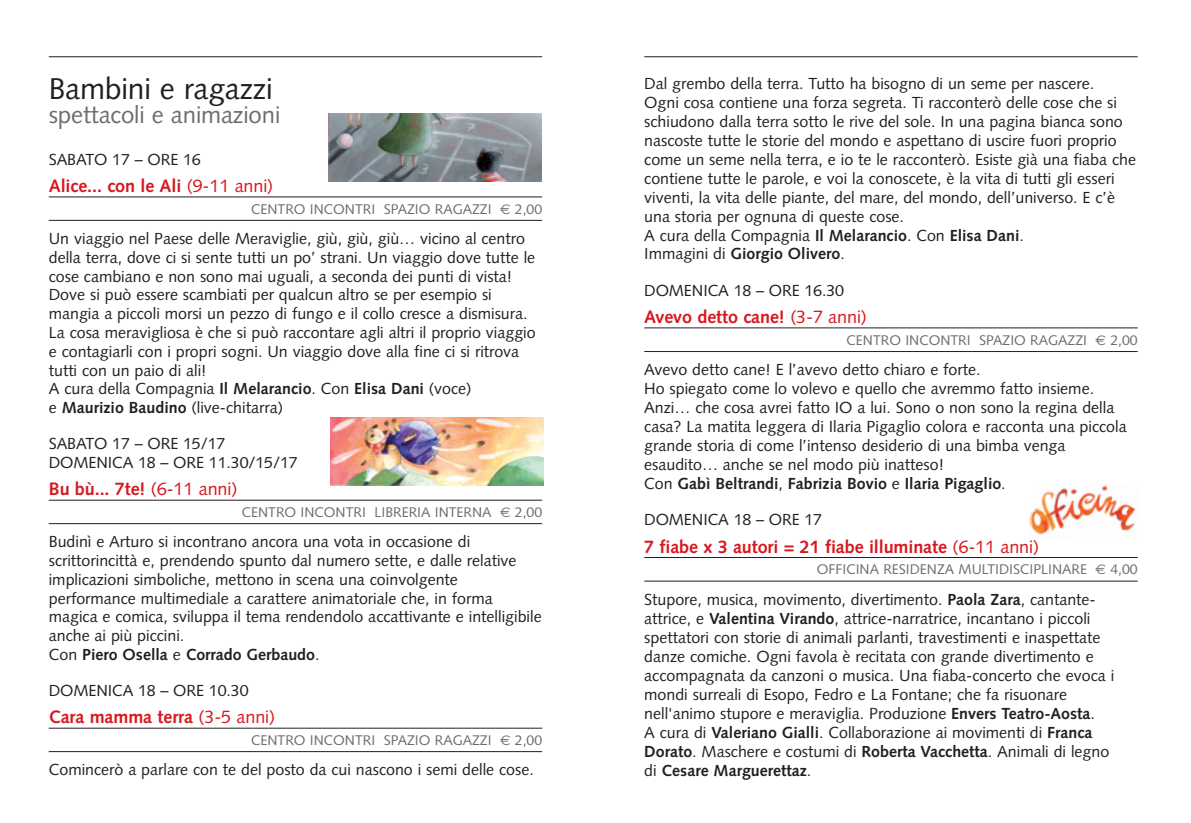
<style>
.page{position:relative;width:1191px;height:823px;background:#fff}
.page>*{position:absolute;margin:0;border:0;box-sizing:border-box;transform-origin:0 0}
.t1{font:30px "Syntax";letter-spacing:-.005em;color:#231f20}
.t2{font:24px "Syntax";letter-spacing:-.005em;color:#6c6d70}
.t3{font:700 18px "Syntax";letter-spacing:-.005em;color:#d7171f}
.t4{font:16px/19px "Syntax";color:#231f20}
.t5{font:14px "Syntax";color:#6c6d70}
.s1{font-weight:400}
.s2{font-family:"Euro Sans"}
.s3{font-weight:700}
</style>
<div class="page">
<img style="left:1030px;top:485px;width:106px;height:50px">
<hr style="left:49px;top:196px;width:493px;height:1px;background:#231f20">
<hr style="left:49px;top:220px;width:493px;height:1px;background:#231f20">
<hr style="left:49px;top:499px;width:493px;height:1px;background:#231f20">
<hr style="left:49px;top:523px;width:493px;height:1px;background:#231f20">
<hr style="left:49px;top:727px;width:493px;height:1px;background:#231f20">
<hr style="left:49px;top:750px;width:493px;height:1px;background:#231f20">
<hr style="left:644px;top:327px;width:493px;height:1px;background:#231f20">
<hr style="left:644px;top:351px;width:493px;height:1px;background:#231f20">
<hr style="left:644px;top:557px;width:493px;height:1px;background:#231f20">
<hr style="left:644px;top:580px;width:493px;height:1px;background:#231f20">
<hr style="left:49px;top:56px;width:493px;height:1px;background:#231f20">
<hr style="left:644px;top:56px;width:493px;height:1px;background:#231f20">
<img style="left:329px;top:113px;width:212px;height:68px">
<img style="left:331px;top:417px;width:212px;height:68px">
<h1 class="t1" style="left:49px;top:77px;width:225px">Bambini e ragazzi</h1>
<h2 class="t2" style="left:49px;top:105px;width:233px">spettacoli e animazioni</h2>
<p class="t4" style="left:49px;top:151px;width:153px">SABATO 17 – ORE 16</p>
<p class="t3" style="left:49px;top:178px;width:226px">Alice... con le Ali <span class="s1">(9-11 anni)</span></p>
<p class="t5" style="left:251px;top:203px;width:292px">CENTRO INCONTRI SPAZIO RAGAZZI <span class="s2">€</span> 2,00</p>
<p class="t4" style="left:49px;top:230px;width:488px">Un viaggio nel Paese delle Meraviglie, giù, giù, giù… vicino al centro della terra, dove ci si sente tutti un po’ strani. Un viaggio dove tutte le cose cambiano e non sono mai uguali, a seconda dei punti di vista!<br>Dove si può essere scambiati per qualcun altro se per esempio si mangia a piccoli morsi un pezzo di fungo e il collo cresce a dismisura.<br>La cosa meravigliosa è che si può raccontare agli altri il proprio viaggio e contagiarli con i propri sogni. Un viaggio dove alla fine ci si ritrova tutti con un paio di ali!<br>A cura della Compagnia <span class="s3">Il Melarancio</span>. Con <span class="s3">Elisa Dani</span> (voce)<br>e <span class="s3">Maurizio Baudino</span> (live-chitarra)</p>
<p class="t4" style="left:49px;top:435px;width:250px">SABATO 17 – ORE 15/17<br>DOMENICA 18 – ORE 11.30/15/17</p>
<p class="t3" style="left:49px;top:481px;width:190px">Bu bù... 7te! <span class="s1">(6-11 anni)</span></p>
<p class="t5" style="left:242px;top:506px;width:302px">CENTRO INCONTRI LIBRERIA INTERNA <span class="s2">€</span> 2,00</p>
<p class="t4" style="left:49px;top:533px;width:494px">Budinì e Arturo si incontrano ancora una vota in occasione di scrittorincittà e, prendendo spunto dal numero sette, e dalle relative implicazioni simboliche, mettono in scena una coinvolgente performance multimediale a carattere animatoriale che, in forma magica e comica, sviluppa il tema rendendolo accattivante e intelligibile anche ai più piccini.<br>Con <span class="s3">Piero Osella</span> e <span class="s3">Corrado Gerbaudo</span>.</p>
<p class="t4" style="left:49px;top:682px;width:201px">DOMENICA 18 – ORE 10.30</p>
<p class="t3" style="left:49px;top:709px;width:228px">Cara mamma terra <span class="s1">(3-5 anni)</span></p>
<p class="t5" style="left:251px;top:734px;width:292px">CENTRO INCONTRI SPAZIO RAGAZZI <span class="s2">€</span> 2,00</p>
<p class="t4" style="left:49px;top:761px;width:486px">Comincerò a parlare con te del posto da cui nascono i semi delle cose.</p>
<p class="t4" style="left:644px;top:75px;width:493px">Dal grembo della terra. Tutto ha bisogno di un seme per nascere.<br>Ogni cosa contiene una forza segreta. Ti racconterò delle cose che si schiudono dalla terra sotto le rive del sole. In una pagina bianca sono nascoste tutte le storie del mondo e aspettano di uscire fuori proprio come un seme nella terra, e io te le racconterò. Esiste già una fiaba che contiene tutte le parole, e voi la conoscete, è la vita di tutti gli esseri viventi, la vita delle piante, del mare, del mondo, dell’universo. E c’è una storia per ognuna di queste cose.<br>A cura della Compagnia <span class="s3">Il Melarancio</span>. Con <span class="s3">Elisa Dani</span>.<br>Immagini di <span class="s3">Giorgio Olivero</span>.</p>
<p class="t4" style="left:644px;top:282px;width:201px">DOMENICA 18 – ORE 16.30</p>
<p class="t3" style="left:644px;top:309px;width:224px">Avevo detto cane! <span class="s1">(3-7 anni)</span></p>
<p class="t5" style="left:846px;top:334px;width:292px">CENTRO INCONTRI SPAZIO RAGAZZI <span class="s2">€</span> 2,00</p>
<p class="t4" style="left:644px;top:361px;width:484px">Avevo detto cane! E l’avevo detto chiaro e forte.<br>Ho spiegato come lo volevo e quello che avremmo fatto insieme.<br>Anzi… che cosa avrei fatto IO a lui. Sono o non sono la regina della casa? La matita leggera di Ilaria Pigaglio colora e racconta una piccola grande storia di come l’intenso desiderio di una bimba venga esaudito… anche se nel modo più inatteso!<br>Con <span class="s3">Gabì Beltrandi</span>, <span class="s3">Fabrizia Bovio</span> e <span class="s3">Ilaria Pigaglio</span>.</p>
<p class="t4" style="left:644px;top:511px;width:179px">DOMENICA 18 – ORE 17</p>
<p class="t3" style="left:644px;top:538px;width:396px">7 fiabe x 3 autori = 21 fiabe illuminate <span class="s1">(6-11 anni)</span></p>
<p class="t5" style="left:817px;top:563px;width:322px">OFFICINA RESIDENZA MULTIDISCIPLINARE <span class="s2">€</span> 4,00</p>
<p class="t4" style="left:644px;top:590px;width:471px">Stupore, musica, movimento, divertimento. <span class="s3">Paola Zara</span>, cantante&shy;attrice, e <span class="s3">Valentina Virando</span>, attrice-narratrice, incantano i piccoli spettatori con storie di animali parlanti, travestimenti e inaspettate danze comiche. Ogni favola è recitata con grande divertimento e accompagnata da canzoni o musica. Una fiaba-concerto che evoca i mondi surreali di Esopo, Fedro e La Fontane; che fa risuonare nell'animo stupore e meraviglia. Produzione <span class="s3">Envers Teatro-Aosta</span>.<br>A cura di <span class="s3">Valeriano Gialli</span>. Collaborazione ai movimenti di <span class="s3">Franca Dorato</span>. Maschere e costumi di <span class="s3">Roberta Vacchetta</span>. Animali di legno di <span class="s3">Cesare Marguerettaz</span>.</p>
</div>
